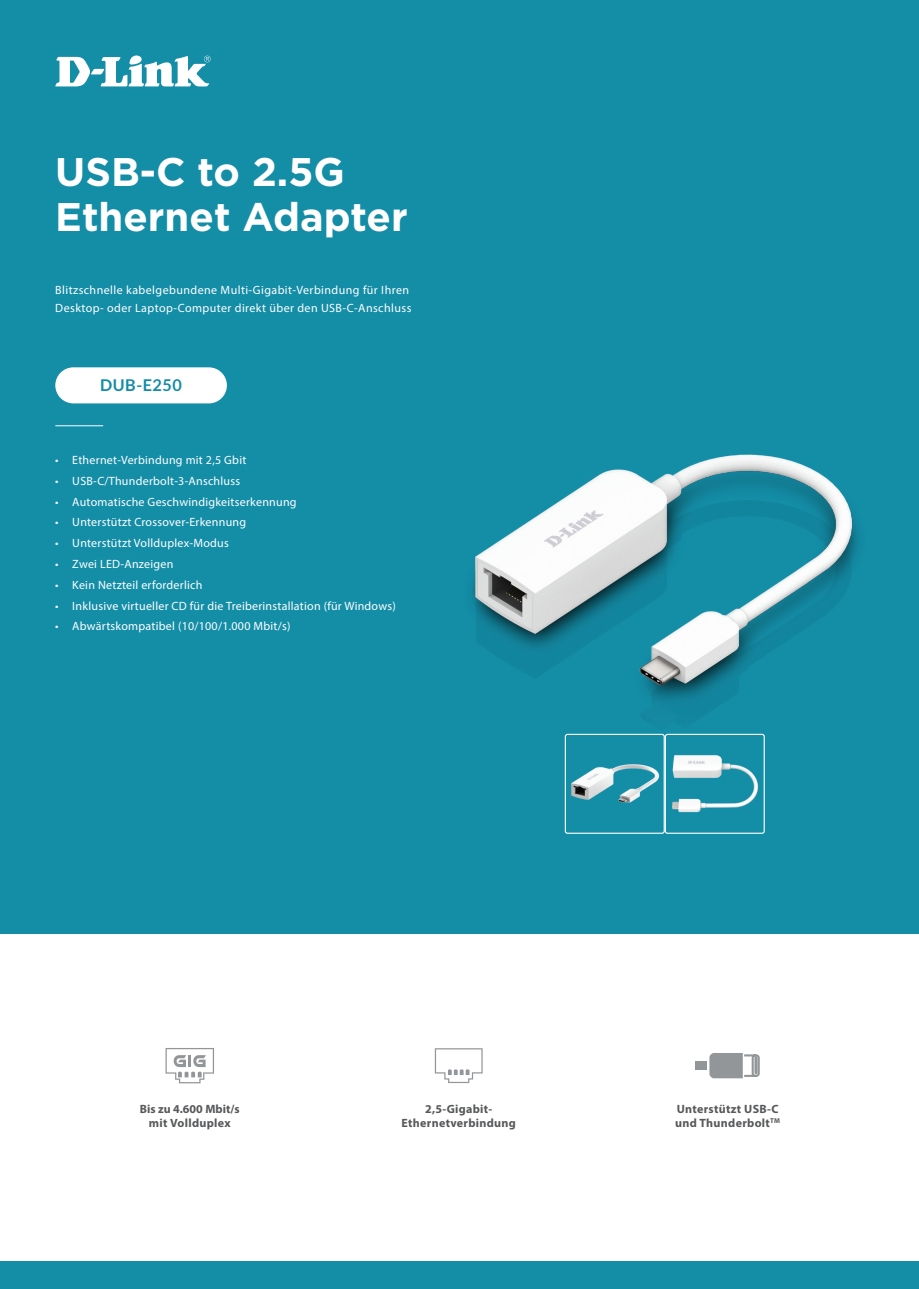
<style>
.page{position:relative;width:919px;height:1289px;background:#fff}
.page>*{position:absolute;margin:0;border:0;box-sizing:border-box;transform-origin:0 0}
.t1{font:700 39.9px/44.4px "Gotham";color:#fff}
.t2{font:700 16.35px "Lato";letter-spacing:.03em;color:#148ca6}
.t3{font:12px/18px "Myriad Pro";letter-spacing:.02em;color:#fff}
.t4{font:700 12px/14.4px "Myriad Pro";letter-spacing:.025em;color:#57585a;text-align:center}
</style>
<div class="page">
<div style="left:0;top:0;width:918px;height:933px;background:#148da7"></div>
<div style="left:0;top:1260px;width:918px;height:28px;background:#148da7"></div>
<svg style="left:55px;top:55px;width:155px;height:32px"></svg>
<img style="left:472px;top:454px;width:386px;height:304px">
<img style="left:571px;top:764px;width:89px;height:39px">
<div style="left:564px;top:733px;width:100px;height:100px;border:1px solid #fff;border-radius:2px"></div>
<img style="left:666px;top:748px;width:96px;height:65px">
<div style="left:664px;top:733px;width:100px;height:100px;border:1px solid #fff;border-radius:2px"></div>
<hr style="left:55px;top:425px;width:48px;height:1px;background:#fff">
<div style="left:55px;top:367px;width:172px;height:36px;background:#fff;border-radius:18px"></div>
<svg style="left:165px;top:1048px;width:49px;height:35px"></svg>
<svg style="left:435px;top:1048px;width:47px;height:35px"></svg>
<svg style="left:709px;top:1053px;width:51px;height:25px"></svg>
<div style="left:754px;top:1056px;width:3px;height:18px;border:2px solid #949698"></div>
<div style="left:695px;top:1061px;width:12px;height:9px;background:#939698"></div>
<h1 class="t1" style="left:55px;top:149px;width:354px">USB-C to 2.5G<br>Ethernet Adapter</h1>
<p class="t3" style="left:55px;top:280px;width:357px">Blitzschnelle kabelgebundene Multi-Gigabit-Verbindung für Ihren<br>Desktop- oder Laptop-Computer direkt über den USB-C-Anschluss</p>
<h2 class="t2" style="left:100px;top:376px;width:83px">DUB-E250</h2>
<p class="t3" style="left:55px;top:451px;width:192px">• Ethernet-Verbindung mit 2,5 Gbit</p>
<p class="t3" style="left:55px;top:471px;width:186px">• USB-C/Thunderbolt-3-Anschluss</p>
<p class="t3" style="left:55px;top:492px;width:243px">• Automatische Geschwindigkeitserkennung</p>
<p class="t3" style="left:55px;top:513px;width:192px">• Unterstützt Crossover-Erkennung</p>
<p class="t3" style="left:55px;top:534px;width:175px">• Unterstützt Vollduplex-Modus</p>
<p class="t3" style="left:55px;top:554px;width:120px">• Zwei LED-Anzeigen</p>
<p class="t3" style="left:55px;top:575px;width:149px">• Kein Netzteil erforderlich</p>
<p class="t3" style="left:55px;top:596px;width:342px">• Inklusive virtueller CD für die Treiberinstallation (für Windows)</p>
<p class="t3" style="left:55px;top:617px;width:237px">• Abwärtskompatibel (10/100/1.000 Mbit/s)</p>
<p class="t4" style="left:140px;top:1100px;width:101px">Bis zu 4.600 Mbit/s mit Vollduplex</p>
<p class="t4" style="left:401px;top:1100px;width:116px">2,5-Gigabit-<br>Ethernetverbindung</p>
<p class="t4" style="left:675px;top:1100px;width:106px;text-align:left">Unterstützt USB-C und Thunderbolt<sup>TM</sup></p>
</div>
